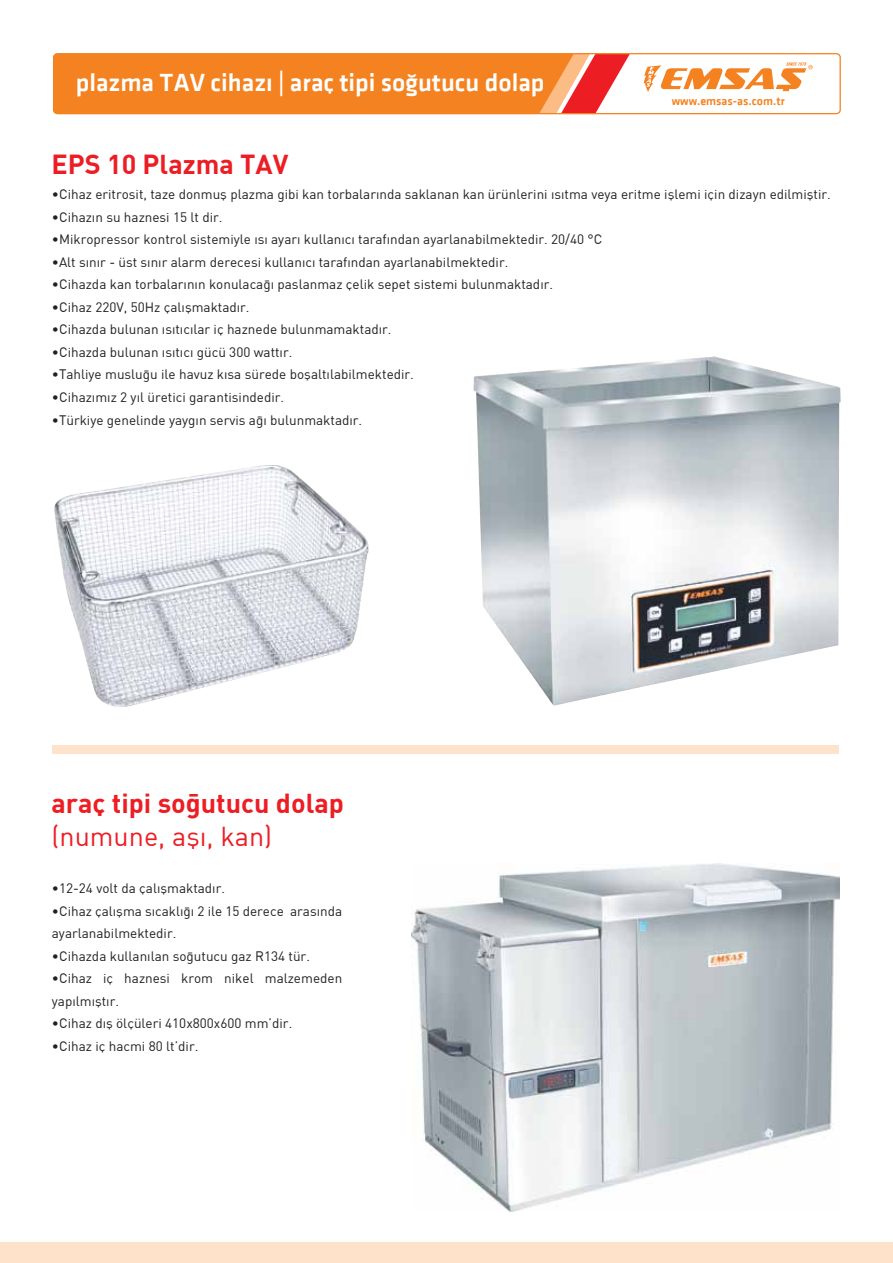
<style>
.page{position:relative;width:893px;height:1263px;background:#fff}
.page>*{position:absolute;margin:0;border:0;box-sizing:border-box;transform-origin:0 0}
.t1{font:27px "dinbold T";color:#ed1d24}
.t2{font:27px "DINPLAINT";color:#ed1d24}
.t3{font:25.5px "Klavika KALIN";color:#fff}
.t4{font:13.5px/22.5px "DINPLAINT";color:#231f20}
.t5{font:12px "Klavika KALIN";color:#f58220}
</style>
<div class="page">
<img style="left:411px;top:864px;width:428px;height:347px">
<svg style="left:54px;top:55px;width:575px;height:59px;background:#f5822b"></svg>
<div style="left:53px;top:53px;width:788px;height:61px;border:1px solid #f58220;border-radius:4px"></div>
<svg style="left:644px;top:62px;width:169px;height:30px"></svg>
<div style="left:52px;top:745px;width:787px;height:8px;background:#fee2c9"></div>
<div style="left:0;top:1242px;width:893px;height:21px;background:#fee2c9"></div>
<img style="left:473px;top:356px;width:368px;height:350px">
<img style="left:54px;top:466px;width:207px;height:226px">
<h2 class="t3" style="left:76px;top:69px;width:470px">plazma TAV cihazı | araç tipi so€utucu dolap</h2>
<p class="t5" style="left:672px;top:95px;width:114px">www.emsas-as.com.tr</p>
<h1 class="t1" style="left:52px;top:147px;width:238px">EPS 10 Plazma TAV</h1>
<p class="t4" style="left:52px;top:183px;width:780px">•Cihaz eritrosit, taze donmuş plazma gibi kan torbalarında saklanan kan ürünlerini ısıtma veya eritme işlemi için dizayn edilmiştir.</p>
<p class="t4" style="left:52px;top:206px;width:172px">•Cihazın su haznesi 15 lt dir.</p>
<p class="t4" style="left:52px;top:228px;width:552px">•Mikropressor kontrol sistemiyle ısı ayarı kullanıcı tarafından ayarlanabilmektedir. 20/40 °C</p>
<p class="t4" style="left:52px;top:251px;width:458px">•Alt sınır - üst sınır alarm derecesi kullanıcı tarafından ayarlanabilmektedir.</p>
<p class="t4" style="left:52px;top:273px;width:503px">•Cihazda kan torbalarının konulacağı paslanmaz çelik sepet sistemi bulunmaktadır.</p>
<p class="t4" style="left:52px;top:296px;width:199px">•Cihaz 220V, 50Hz çalışmaktadır.</p>
<p class="t4" style="left:52px;top:318px;width:341px">•Cihazda bulunan ısıtıcılar iç haznede bulunmamaktadır.</p>
<p class="t4" style="left:52px;top:341px;width:242px">•Cihazda bulunan ısıtıcı gücü 300 wattır.</p>
<p class="t4" style="left:52px;top:363px;width:364px">•Tahliye musluğu ile havuz kısa sürede boşaltılabilmektedir.</p>
<p class="t4" style="left:52px;top:386px;width:234px">•Cihazımız 2 yıl üretici garantisindedir.</p>
<p class="t4" style="left:52px;top:408px;width:312px">•Türkiye genelinde yaygın servis ağı bulunmaktadır.</p>
<h1 class="t1" style="left:52px;top:786px;width:294px">araç tipi soğutucu dolap</h1>
<h1 class="t2" style="left:52px;top:820px;width:222px">(numune, afl›, kan)</h1>
<p class="t4" style="left:52px;top:877px;width:175px">•12-24 volt da çal›flmaktad›r.</p>
<p class="t4" style="left:52px;top:899px;width:292px">•Cihaz çal›flma s›cakl›ğ› 2 ile 15 derece aras›nda ayarlanabilmektedir.</p>
<p class="t4" style="left:52px;top:944px;width:260px">•Cihazda kullan›lan soğutucu gaz R134 tür.</p>
<p class="t4" style="left:52px;top:967px;width:292px">•Cihaz iç haznesi krom nikel malzemeden yap›lm›flt›r.</p>
<p class="t4" style="left:52px;top:1012px;width:242px">•Cihaz d›fl ölçüleri 410x800x600 mm’dir.</p>
<p class="t4" style="left:52px;top:1034px;width:148px">•Cihaz iç hacmi 80 lt’dir.</p>
</div>
